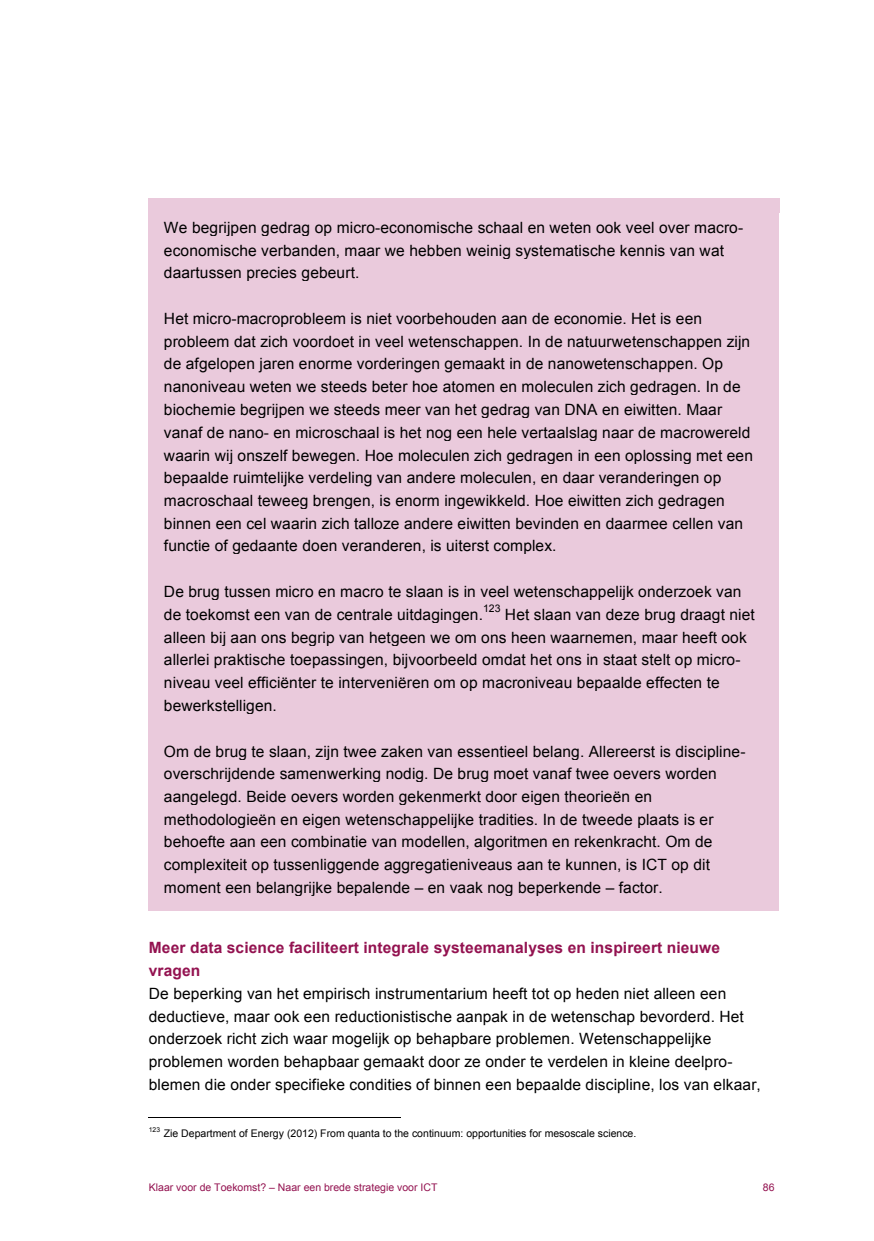
<style>
.page{position:relative;width:874px;height:1241px;background:#fff}
.page>*{position:absolute;margin:0;border:0;box-sizing:border-box;transform-origin:0 0}
.t1{font:15.58px/22.8px "Arial";letter-spacing:.01em;color:#000}
.t2{font:700 15.58px/23.1px "Arial";letter-spacing:.01em;color:#931250}
.t3{font:10.5px "Arial";color:#000}
.t4{font:10.5px "Arial";color:#931250}
.t5{font:6.65px "Arial";color:#000}
</style>
<div class="page">
<hr style="left:149px;top:1116px;width:252px;height:1px;background:#000">
<div style="left:149px;top:199px;width:629px;height:712px;background:#eacadc"></div>
<div style="left:149px;top:198px;width:630px;height:15px;background:#eacadc"></div>
<p class="t1" style="left:164px;top:216px;width:580px">We begrijpen gedrag op micro-economische schaal en weten ook veel over macro&shy;economische verbanden, maar we hebben weinig systematische kennis van wat daartussen precies gebeurt.</p>
<p class="t1" style="left:164px;top:307px;width:590px">Het micro-macroprobleem is niet voorbehouden aan de economie. Het is een probleem dat zich voordoet in veel wetenschappen. In de natuurwetenschappen zijn de afgelopen jaren enorme vorderingen gemaakt in de nanowetenschappen. Op nanoniveau weten we steeds beter hoe atomen en moleculen zich gedragen. In de biochemie begrijpen we steeds meer van het gedrag van DNA en eiwitten. Maar vanaf de nano- en microschaal is het nog een hele vertaalslag naar de macrowereld waarin wij onszelf bewegen. Hoe moleculen zich gedragen in een oplossing met een bepaalde ruimtelijke verdeling van andere moleculen, en daar veranderingen op macroschaal teweeg brengen, is enorm ingewikkeld. Hoe eiwitten zich gedragen binnen een cel waarin zich talloze andere eiwitten bevinden en daarmee cellen van functie of gedaante doen veranderen, is uiterst complex.</p>
<p class="t1" style="left:164px;top:580px;width:579px">De brug tussen micro en macro te slaan is in veel wetenschappelijk onderzoek van de toekomst een van de centrale uitdagingen.</p>
<p class="t3" style="left:483px;top:602px;width:19px">123</p>
<p class="t1" style="left:164px;top:603px;width:592px;text-indent:341px">Het slaan van deze brug draagt niet alleen bij aan ons begrip van hetgeen we om ons heen waarnemen, maar heeft ook allerlei praktische toepassingen, bijvoorbeeld omdat het ons in staat stelt op micro&shy;niveau veel efficiënter te interveniëren om op macroniveau bepaalde effecten te bewerkstelligen.</p>
<p class="t1" style="left:164px;top:739px;width:583px">Om de brug te slaan, zijn twee zaken van essentieel belang. Allereerst is discipline&shy;overschrijdende samenwerking nodig. De brug moet vanaf twee oevers worden aangelegd. Beide oevers worden gekenmerkt door eigen theorieën en methodologieën en eigen wetenschappelijke tradities. In de tweede plaats is er behoefte aan een combinatie van modellen, algoritmen en rekenkracht. Om de complexiteit op tussenliggende aggregatieniveaus aan te kunnen, is ICT op dit moment een belangrijke bepalende – en vaak nog beperkende – factor.</p>
<p class="t2" style="left:149px;top:936px;width:572px">Meer data science faciliteert integrale systeemanalyses en inspireert nieuwe vragen</p>
<p class="t1" style="left:149px;top:982px;width:613px">De beperking van het empirisch instrumentarium heeft tot op heden niet alleen een deductieve, maar ook een reductionistische aanpak in de wetenschap bevorderd. Het onderzoek richt zich waar mogelijk op behapbare problemen. Wetenschappelijke problemen worden behapbaar gemaakt door ze onder te verdelen in kleine deelpro&shy;blemen die onder specifieke condities of binnen een bepaalde discipline, los van elkaar,</p>
<p class="t5" style="left:149px;top:1125px;width:13px">123</p>
<p class="t3" style="left:164px;top:1127px;width:474px">Zie Department of Energy (2012) From quanta to the continuum: opportunities for mesoscale science.</p>
<p class="t4" style="left:149px;top:1180px;width:290px">Klaar voor de Toekomst? – Naar een brede strategie voor ICT</p>
<p class="t4" style="left:762px;top:1180px;width:13px">86</p>
</div>
